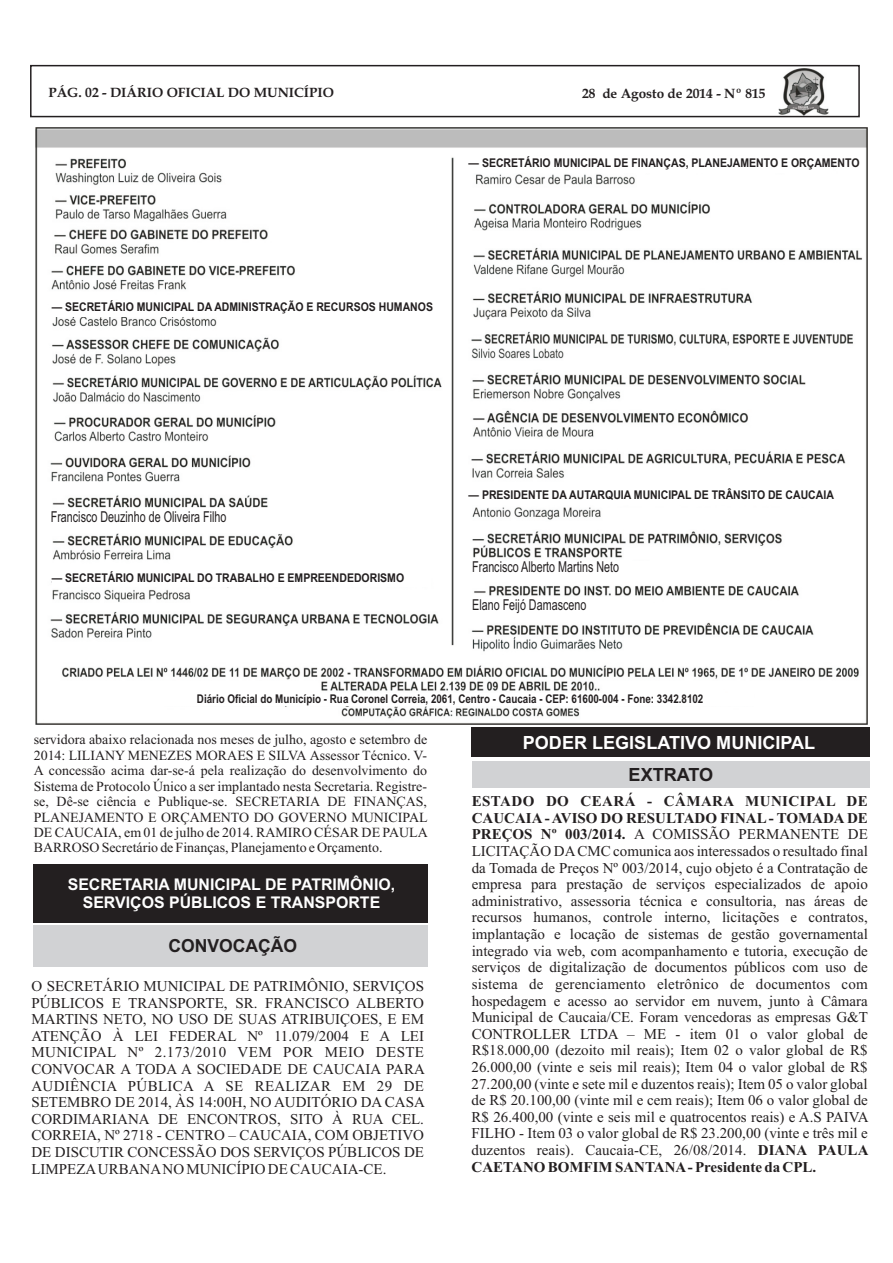
<style>
.page{position:relative;width:893px;height:1263px;background:#fff}
.page>*{position:absolute;margin:0;border:0;box-sizing:border-box;transform-origin:0 0}
.t1{font:700 18.15px "Arial";color:#fff}
.t2{font:700 18.15px "Arial";color:#231f20}
.t3{font:700 18px "Arial";color:#231f20}
.t4{font:700 16.05px/18px "Arial";color:#fff;text-align:center}
.t5{font:15px/16.6px "Times New Roman";color:#231f20;text-align:justify}
.t6{font:15px "Arial Narrow";color:#231f20;scale:.87 1}
.t7{font:13.95px/15.5px "Times New Roman";color:#231f20;text-align:justify}
.t8{font:700 13.5px "Book Antiqua";color:#231f20}
.t9{font:700 12px "Arial";color:#231f20;scale:.87 1}
.t10{font:700 12px "Arial Narrow";color:#231f20}
.s1{font-weight:700}
</style>
<div class="page">
<img style="left:779px;top:68px;width:49px;height:46px">
<div style="left:30px;top:65px;width:830px;height:52px;border:2px solid #231f20"></div>
<img style="left:36px;top:127px;width:831px;height:598px">
<div style="left:162px;top:693px;width:592px;height:13px;background:#fff"></div>
<div style="left:469px;top:156px;width:364px;height:17px;background:#fff"></div>
<div style="left:469px;top:488px;width:364px;height:17px;background:#fff"></div>
<div style="left:472px;top:562px;width:365px;height:16px;background:#fff"></div>
<div style="left:51px;top:511px;width:364px;height:17px;background:#fff"></div>
<div style="left:52px;top:301px;width:364px;height:16px;background:#fff"></div>
<div style="left:52px;top:571px;width:378px;height:16px;background:#fff"></div>
<div style="left:469px;top:597px;width:166px;height:21px;background:#fff"></div>
<div style="left:472px;top:761px;width:398px;height:27px;background:#d1d2d4"></div>
<div style="left:472px;top:728px;width:398px;height:29px;background:#231f20"></div>
<div style="left:33px;top:865px;width:395px;height:58px;background:#231f20"></div>
<div style="left:33px;top:925px;width:394px;height:42px;background:#d1d2d4"></div>
<p class="t8" style="left:49px;top:87px;width:287px">PÁG. 02 - DIÁRIO OFICIAL DO MUNICÍPIO</p>
<p class="t8" style="left:582px;top:88px;width:185px">28 de Agosto de 2014 - Nº 815</p>
<p class="t9" style="left:469px;top:158px;width:451px">— SECRETÁRIO MUNICIPAL DE FINANÇAS, PLANEJAMENTO E ORÇAMENTO</p>
<p class="t9" style="left:52px;top:302px;width:440px">— SECRETÁRIO MUNICIPAL DA ADMINISTRAÇÃO E RECURSOS HUMANOS</p>
<p class="t6" style="left:51px;top:511px;width:204px">Francisco Deuzinho de Oliveira Filho</p>
<p class="t9" style="left:52px;top:573px;width:406px">— SECRETÁRIO MUNICIPAL DO TRABALHO E EMPREENDEDORISMO</p>
<p class="t9" style="left:469px;top:490px;width:421px">— PRESIDENTE DA AUTARQUIA MUNICIPAL DE TRÂNSITO DE CAUCAIA</p>
<p class="t6" style="left:472px;top:561px;width:171px">Francisco Alberto Martins Neto</p>
<p class="t6" style="left:472px;top:599px;width:133px">Elano Feijó Damasceno</p>
<p class="t10" style="left:197px;top:695px;width:508px">Diário Oficial do Município - Rua Coronel Correia, 2061, Centro - Caucaia - CEP: 61600-004 - Fone: 3342.8102</p>
<p class="t7" style="left:34px;top:733px;width:396px">servidora abaixo relacionada nos meses de julho, agosto e setembro de 2014: LILIANY MENEZES MORAES E SILVA Assessor Técnico. V-A concessão acima dar-se-á pela realização do desenvolvimento do Sistema de Protocolo Único a ser implantado nesta Secretaria. Registre&shy;se, Dê-se ciência e Publique-se. SECRETARIA DE FINANÇAS, PLANEJAMENTO E ORÇAMENTO DO GOVERNO MUNICIPAL DE CAUCAIA, em 01 de julho de 2014. RAMIRO CÉSAR DE PAULA BARROSO Secretário de Finanças, Planejamento e Orçamento.</p>
<p class="t4" style="left:68px;top:877px;width:329px">SECRETARIA MUNICIPAL DE PATRIMÔNIO,<br>SERVIÇOS PÚBLICOS E TRANSPORTE</p>
<p class="t3" style="left:168px;top:939px;width:130px">CONVOCAÇÃO</p>
<p class="t5" style="left:31px;top:979px;width:395px">O SECRETÁRIO MUNICIPAL DE PATRIMÔNIO, SERVIÇOS PÚBLICOS E TRANSPORTE, SR. FRANCISCO ALBERTO MARTINS NETO, NO USO DE SUAS ATRIBUIÇOES, E EM ATENÇÃO À LEI FEDERAL Nº 11.079/2004 E A LEI MUNICIPAL Nº 2.173/2010 VEM POR MEIO DESTE CONVOCAR A TODA A SOCIEDADE DE CAUCAIA PARA AUDIÊNCIA PÚBLICA A SE REALIZAR EM 29 DE SETEMBRO DE 2014, ÀS 14:00H, NO AUDITÓRIO DA CASA CORDIMARIANA DE ENCONTROS, SITO À RUA CEL.<br>CORREIA, Nº 2718 - CENTRO – CAUCAIA, COM OBJETIVO DE DISCUTIR CONCESSÃO DOS SERVIÇOS PÚBLICOS DE LIMPEZAURBANANO MUNICÍPIO DE CAUCAIA-CE.</p>
<p class="t1" style="left:523px;top:736px;width:294px">PODER LEGISLATIVO MUNICIPAL</p>
<p class="t2" style="left:629px;top:768px;width:86px">EXTRATO</p>
<p class="t5" style="left:472px;top:794px;width:398px"><span class="s1">ESTADO DO CEARÁ - CÂMARA MUNICIPAL DE CAUCAIA - AVISO DO RESULTADO FINAL- TOMADA DE PREÇOS Nº 003/2014.</span> A COMISSÃO PERMANENTE DE LICITAÇÃO DACMC comunica aos interessados o resultado final da Tomada de Preços Nº 003/2014, cujo objeto é a Contratação de empresa para prestação de serviços especializados de apoio administrativo, assessoria técnica e consultoria, nas áreas de recursos humanos, controle interno, licitações e contratos, implantação e locação de sistemas de gestão governamental integrado via web, com acompanhamento e tutoria, execução de serviços de digitalização de documentos públicos com uso de sistema de gerenciamento eletrônico de documentos com hospedagem e acesso ao servidor em nuvem, junto à Câmara Municipal de Caucaia/CE. Foram vencedoras as empresas G&amp;T CONTROLLER LTDA – ME - item 01 o valor global de R$18.000,00 (dezoito mil reais); Item 02 o valor global de R$ 26.000,00 (vinte e seis mil reais); Item 04 o valor global de R$ 27.200,00 (vinte e sete mil e duzentos reais); Item 05 o valor global de R$ 20.100,00 (vinte mil e cem reais); Item 06 o valor global de R$ 26.400,00 (vinte e seis mil e quatrocentos reais) e A.S PAIVA FILHO - Item 03 o valor global de R$ 23.200,00 (vinte e três mil e duzentos reais). Caucaia-CE, 26/08/2014. <span class="s1">DIANA PAULA CAETANO BOMFIM SANTANA- Presidente da CPL.</span></p>
</div>
